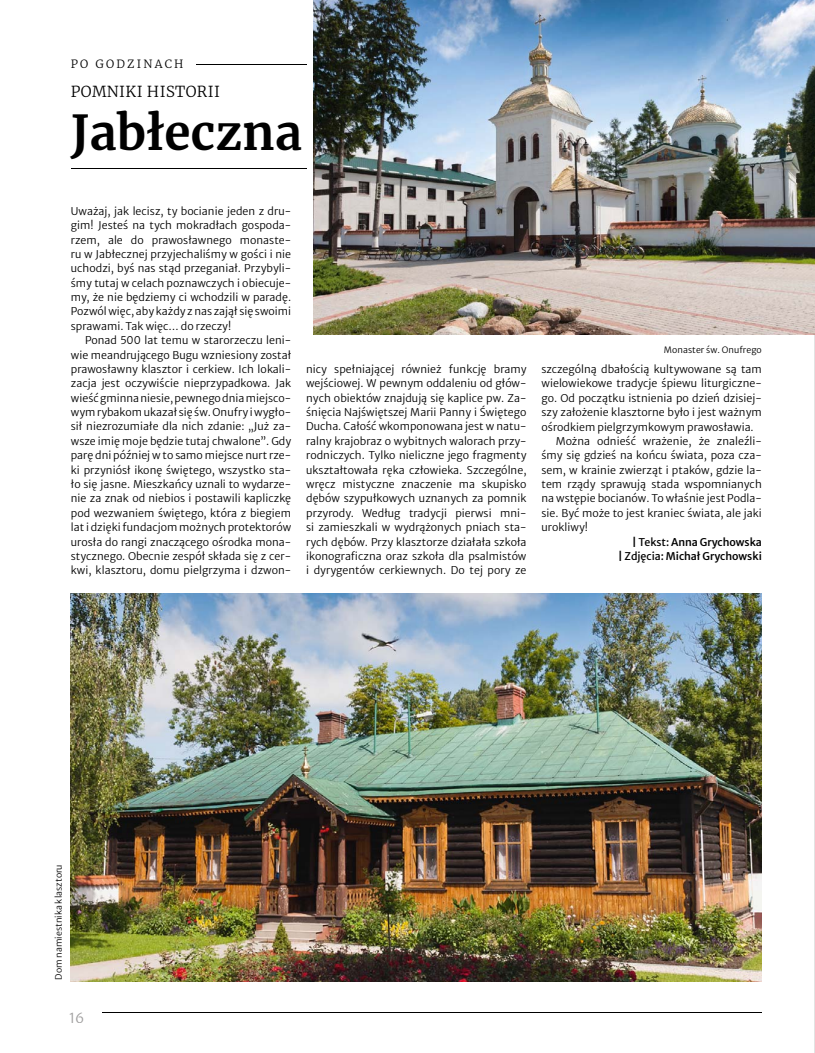
<style>
.page{position:relative;width:815px;height:1053px;background:#fff}
.page>*{position:absolute;margin:0;border:0;box-sizing:border-box;transform-origin:0 0}
.t1{font:700 47.5px "Merriweather";letter-spacing:.005em;color:#000}
.t2{font:300 15px "Merriweather";letter-spacing:.025em;color:#000}
.t3{font:300 13.75px "Merriweather Sans";color:#9d9c9c}
.t4{font:300 11.25px "Merriweather";letter-spacing:.2em;color:#000}
.t5{font:300 10.62px/14.4px "Merriweather Sans";letter-spacing:.005em;color:#000;text-align:justify}
.t6{font:500 10.62px "Merriweather Sans";color:#000}
.t7{font:300 8.75px "Merriweather Sans";letter-spacing:.01em;color:#000}
.s1{font-weight:700}
.s2{font-weight:400}
</style>
<div class="page">
<hr style="left:71px;top:168px;width:235px;height:1px;background:#000">
<hr style="left:103px;top:1011px;width:659px;height:1px;background:#000">
<hr style="left:196px;top:64px;width:110px;height:1px;background:#000">
<img style="left:70px;top:594px;width:692px;height:387px">
<img style="left:314px;top:0;width:501px;height:334px">
<p class="t4" style="left:71px;top:57px;width:114px">PO GODZINACH</p>
<h2 class="t2" style="left:71px;top:82px;width:151px">POMNIKI HISTORII</h2>
<h1 class="t1" style="left:71px;top:103px;width:233px">Jabłeczna</h1>
<p class="t5" style="left:71px;top:204px;width:222px">Uważaj, jak lecisz, ty bocianie jeden z dru&shy;gim! Jesteś na tych mokradłach gospoda&shy;rzem, ale do prawosławnego monaste&shy;ru w Jabłecznej przyjechaliśmy w gości i nie uchodzi, byś nas stąd przeganiał. Przybyli&shy;śmy tutaj w celach poznawczych i obiecuje&shy;my, że nie będziemy ci wchodzili w paradę.<br>Pozwól więc, aby każdy z nas zajął się swoimi sprawami. Tak więc… do rzeczy!</p>
<p class="t5" style="left:71px;top:333px;width:222px;text-indent:14px">Ponad 500 lat temu w starorzeczu leni&shy;wie meandrującego Bugu wzniesiony został prawosławny klasztor i cerkiew. Ich lokali&shy;zacja jest oczywiście nieprzypadkowa. Jak wieść gminna niesie, pewnego dnia miejsco&shy;wym rybakom ukazał się św. Onufry i wygło&shy;sił niezrozumiałe dla nich zdanie: „Już za&shy;wsze imię moje będzie tutaj chwalone”. Gdy parę dni później w to samo miejsce nurt rze&shy;ki przyniósł ikonę świętego, wszystko sta&shy;ło się jasne. Mieszkańcy uznali to wydarze&shy;nie za znak od niebios i postawili kapliczkę pod wezwaniem świętego, która z biegiem lat i dzięki fundacjom możnych protektorów urosła do rangi znaczącego ośrodka mona&shy;stycznego. Obecnie zespół składa się z cer&shy;kwi, klasztoru, domu pielgrzyma i dzwon-</p>
<p class="t7" style="left:664px;top:344px;width:99px">Monaster św. Onufrego</p>
<p class="t5" style="left:306px;top:362px;width:222px">nicy spełniającej również funkcję bramy wejściowej. W pewnym oddaleniu od głów&shy;nych obiektów znajdują się kaplice pw. Za&shy;śnięcia Najświętszej Marii Panny i Świętego Ducha. Całość wkomponowana jest w natu&shy;ralny krajobraz o wybitnych walorach przy&shy;rodniczych. Tylko nieliczne jego fragmenty ukształtowała ręka człowieka. Szczególne, wręcz mistyczne znaczenie ma skupisko dębów szypułkowych uznanych za pomnik przyrody. Według tradycji pierwsi mni&shy;si zamieszkali w wydrążonych pniach sta&shy;rych dębów. Przy klasztorze działała szkoła ikonograficzna oraz szkoła dla psalmistów i dyrygentów cerkiewnych. Do tej pory ze</p>
<p class="t5" style="left:541px;top:362px;width:222px">szczególną dbałością kultywowane są tam</p>
<p class="t5" style="left:541px;top:376px;width:222px">wielowiekowe tradycje śpiewu liturgiczne-</p>
<p class="t5" style="left:541px;top:391px;width:222px">go. Od początku istnienia po dzień dzisiej-</p>
<p class="t5" style="left:541px;top:405px;width:222px">szy założenie klasztorne było i jest ważnym</p>
<p class="t5" style="left:541px;top:419px;width:214px">ośrodkiem pielgrzymkowym prawosławia.</p>
<p class="t5" style="left:556px;top:434px;width:208px">Można odnieść wrażenie, że znaleźli-</p>
<p class="t5" style="left:542px;top:448px;width:222px">śmy się gdzieś na końcu świata, poza cza-</p>
<p class="t5" style="left:541px;top:462px;width:222px">sem, w krainie zwierząt i ptaków, gdzie la-</p>
<p class="t5" style="left:541px;top:477px;width:222px">tem rządy sprawują stada wspomnianych</p>
<p class="t5" style="left:541px;top:491px;width:222px">na wstępie bocianów. To właśnie jest Podla-</p>
<p class="t5" style="left:541px;top:506px;width:222px">sie. Być może to jest kraniec świata, ale jaki</p>
<p class="t5" style="left:541px;top:520px;width:48px">urokliwy!</p>
<p class="t6" style="left:632px;top:535px;width:131px"><span class="s1">|</span> <span class="s2">Tekst:</span> Anna Grychowska</p>
<p class="t6" style="left:618px;top:549px;width:145px"><span class="s1">|</span> <span class="s2">Zdjęcia:</span> Michał Grychowski</p>
<p class="t7" style="left:53px;top:979px;width:117px;rotate:-90deg">Dom namiestnika klasztoru</p>
<p class="t3" style="left:69px;top:1008px;width:17px">16</p>
</div>
